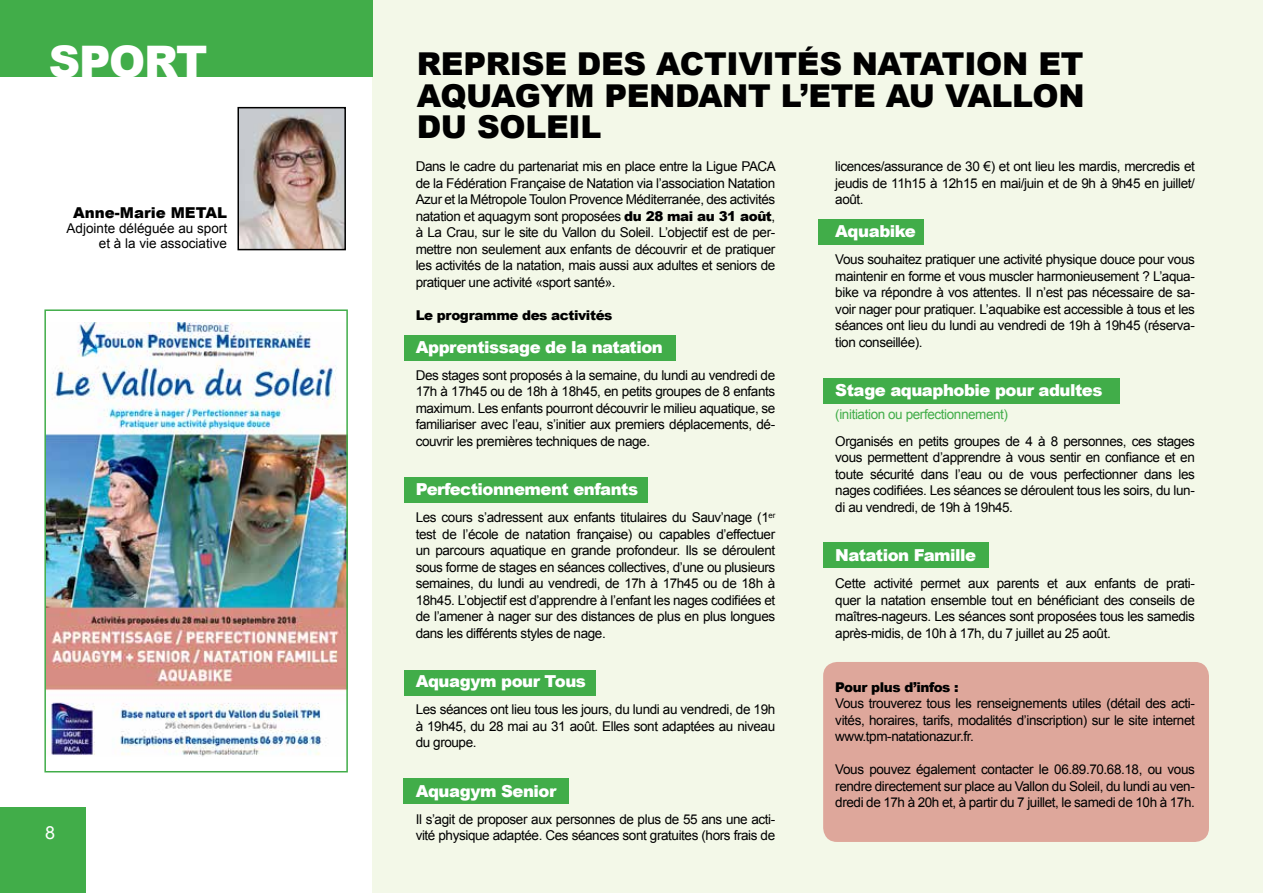
<style>
.page{position:relative;width:1263px;height:893px;background:#fff}
.page>*{position:absolute;margin:0;border:0;box-sizing:border-box;transform-origin:0 0}
.t1{font:900 43.5px "Arial";letter-spacing:-.03em;color:#fff}
.t2{font:900 31.5px/31.5px "Arial";letter-spacing:-.01em;color:#000;text-align:justify}
.t3{font:18px "Arial";color:#fff}
.t4{font:900 16.5px "Arial";letter-spacing:-.03em;color:#fff}
.t5{font:900 15px "Arial";color:#000}
.t6{font:13.5px/16.5px "Arial";letter-spacing:-.03em;color:#000;text-align:justify}
.t7{font:13.5px/15px "Arial";color:#000;text-align:right}
.t8{font:900 13.5px "Arial";letter-spacing:-.03em;color:#000}
.t9{font:13.5px "Arial";letter-spacing:-.03em;color:#41ad49}
.s1{font-weight:900}
</style>
<div class="page">
<div style="left:372px;top:0;width:891px;height:893px;background:#f3f8e8"></div>
<div style="left:823px;top:542px;width:166px;height:26px;background:#41ad49"></div>
<div style="left:823px;top:378px;width:297px;height:26px;background:#41ad49"></div>
<div style="left:818px;top:219px;width:106px;height:26px;background:#41ad49"></div>
<div style="left:404px;top:779px;width:165px;height:25px;background:#41ad49"></div>
<div style="left:823px;top:662px;width:386px;height:180px;background:#dea79b;border-radius:14px"></div>
<div style="left:404px;top:670px;width:191px;height:25px;background:#41ad49"></div>
<div style="left:404px;top:478px;width:243px;height:25px;background:#41ad49"></div>
<div style="left:404px;top:335px;width:271px;height:25px;background:#41ad49"></div>
<div style="left:0;top:0;width:372px;height:76px;background:#41ad49"></div>
<div style="left:0;top:807px;width:86px;height:86px;background:#41ad49"></div>
<img style="left:240px;top:110px;width:103px;height:137px">
<div style="left:237px;top:107px;width:109px;height:143px;border:2px solid #000"></div>
<img style="left:47px;top:323px;width:298px;height:434px">
<div style="left:44px;top:309px;width:304px;height:463px;border:2px solid #41ad49"></div>
<h1 class="t1" style="left:49px;top:29px;width:160px">SPORT</h1>
<p class="t5" style="left:73px;top:202px;width:155px">Anne-Marie METAL</p>
<p class="t7" style="left:67px;top:221px;width:162px">Adjointe déléguée au sport et à la vie associative</p>
<h3 class="t3" style="left:45px;top:821px;width:12px">8</h3>
<h2 class="t2" style="left:417px;top:48px;width:669px">REPRISE DES ACTIVITÉS NATATION ET AQUAGYM PENDANT L’ETE AU VALLON DU SOLEIL</h2>
<p class="t6" style="left:416px;top:159px;width:362px">Dans le cadre du partenariat mis en place entre la Ligue PACA de la Fédération Française de Natation via l’association Natation Azur et la Métropole Toulon Provence Méditerranée, des activités natation et aquagym sont proposées <span class="s1">du 28 mai au 31 août</span>, à La Crau, sur le site du Vallon du Soleil. L’objectif est de per&shy;mettre non seulement aux enfants de découvrir et de pratiquer les activités de la natation, mais aussi aux adultes et seniors de pratiquer une activité «sport santé».</p>
<p class="t8" style="left:416px;top:305px;width:198px">Le programme des activités</p>
<p class="t4" style="left:416px;top:335px;width:249px">Apprentissage de la natation</p>
<p class="t6" style="left:416px;top:367px;width:361px">Des stages sont proposés à la semaine, du lundi au vendredi de 17h à 17h45 ou de 18h à 18h45, en petits groupes de 8 enfants maximum. Les enfants pourront découvrir le milieu aquatique, se familiariser avec l’eau, s’initier aux premiers déplacements, dé&shy;couvrir les premières techniques de nage.</p>
<p class="t4" style="left:416px;top:478px;width:224px">Perfectionnement enfants</p>
<p class="t6" style="left:416px;top:510px;width:361px">Les cours s’adressent aux enfants titulaires du Sauv’nage (1<sup>er </sup>test de l’école de natation française) ou capables d’effectuer un parcours aquatique en grande profondeur. Ils se déroulent sous forme de stages en séances collectives, d’une ou plusieurs semaines, du lundi au vendredi, de 17h à 17h45 ou de 18h à 18h45. L’objectif est d’apprendre à l’enfant les nages codifiées et de l’amener à nager sur des distances de plus en plus longues dans les différents styles de nage.</p>
<p class="t4" style="left:416px;top:670px;width:172px">Aquagym pour Tous</p>
<p class="t6" style="left:416px;top:702px;width:361px">Les séances ont lieu tous les jours, du lundi au vendredi, de 19h à 19h45, du 28 mai au 31 août. Elles sont adaptées au niveau du groupe.</p>
<p class="t4" style="left:416px;top:779px;width:142px">Aquagym Senior</p>
<p class="t6" style="left:416px;top:811px;width:361px">Il s’agit de proposer aux personnes de plus de 55 ans une acti&shy;vité physique adaptée. Ces séances sont gratuites (hors frais de</p>
<p class="t6" style="left:835px;top:159px;width:361px">licences/assurance de 30 €) et ont lieu les mardis, mercredis et jeudis de 11h15 à 12h15 en mai/juin et de 9h à 9h45 en juillet/ août.</p>
<p class="t4" style="left:835px;top:220px;width:82px">Aquabike</p>
<p class="t6" style="left:835px;top:252px;width:361px">Vous souhaitez pratiquer une activité physique douce pour vous maintenir en forme et vous muscler harmonieusement ? L’aqua&shy;bike va répondre à vos attentes. Il n’est pas nécessaire de sa&shy;voir nager pour pratiquer. L’aquabike est accessible à tous et les séances ont lieu du lundi au vendredi de 19h à 19h45 (réserva&shy;tion conseillée).</p>
<p class="t4" style="left:835px;top:379px;width:269px">Stage aquaphobie pour adultes</p>
<p class="t9" style="left:835px;top:405px;width:174px">(initiation ou perfectionnement)</p>
<p class="t6" style="left:835px;top:433px;width:361px">Organisés en petits groupes de 4 à 8 personnes, ces stages vous permettent d’apprendre à vous sentir en confiance et en toute sécurité dans l’eau ou de vous perfectionner dans les nages codifiées. Les séances se déroulent tous les soirs, du lun&shy;di au vendredi, de 19h à 19h45.</p>
<p class="t4" style="left:835px;top:544px;width:142px">Natation Famille</p>
<p class="t6" style="left:835px;top:576px;width:361px">Cette activité permet aux parents et aux enfants de prati&shy;quer la natation ensemble tout en bénéficiant des conseils de maîtres-nageurs. Les séances sont proposées tous les samedis après-midis, de 10h à 17h, du 7 juillet au 25 août.</p>
<p class="t8" style="left:835px;top:677px;width:125px">Pour plus d’infos :</p>
<p class="t6" style="left:835px;top:696px;width:361px">Vous trouverez tous les renseignements utiles (détail des acti&shy;vités, horaires, tarifs, modalités d’inscription) sur le site internet www.tpm-natationazur.fr.</p>
<p class="t6" style="left:835px;top:762px;width:361px">Vous pouvez également contacter le 06.89.70.68.18, ou vous rendre directement sur place au Vallon du Soleil, du lundi au ven&shy;dredi de 17h à 20h et, à partir du 7 juillet, le samedi de 10h à 17h.</p>
</div>
